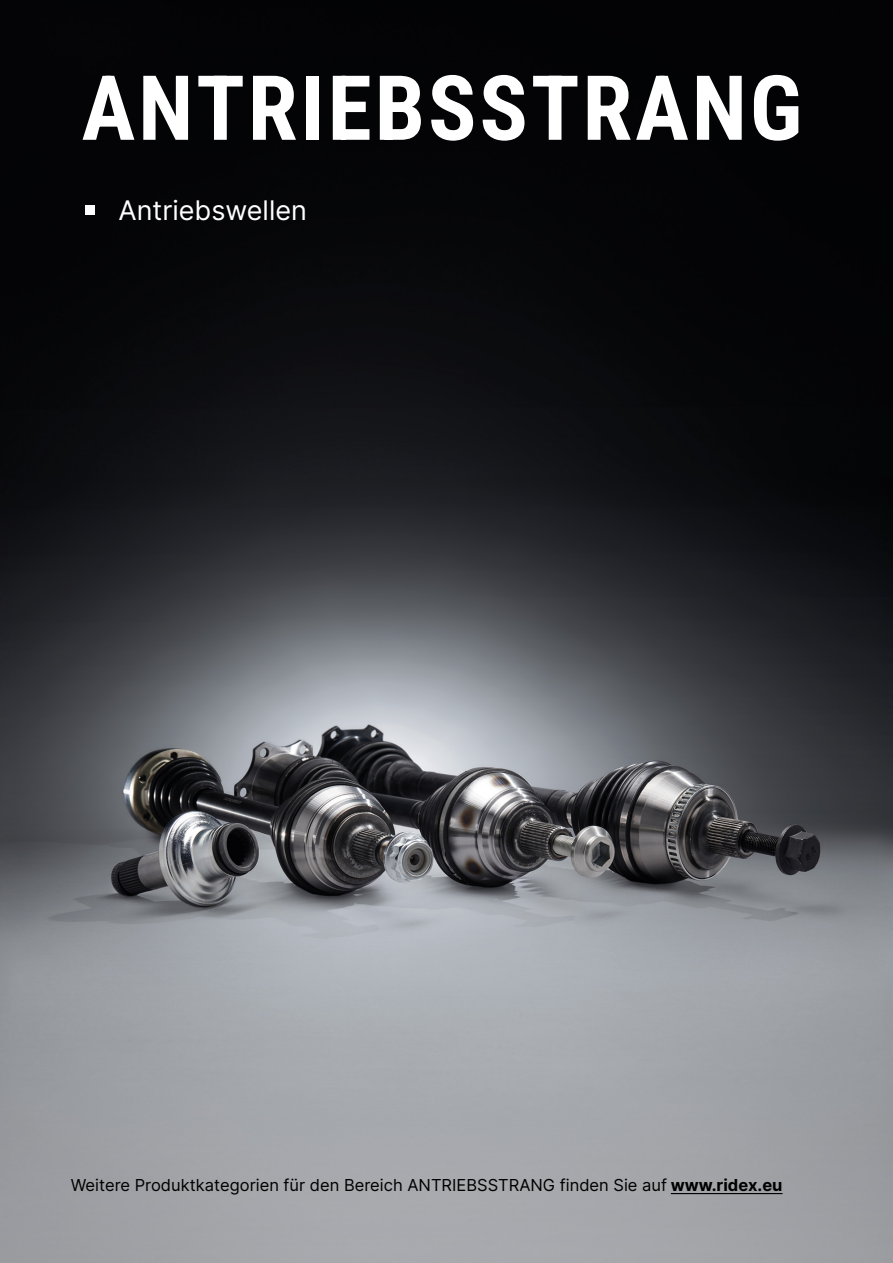
<style>
.page{position:relative;width:893px;height:1263px;background:#fff}
.page>*{position:absolute;margin:0;border:0;box-sizing:border-box;transform-origin:0 0}
.t1{font:90px "Roboto Condensed";letter-spacing:.03em;color:#fff}
.t2{font:27px "Inter";color:#fff}
.t3{font:16.5px "Inter";color:#000}
.s1{font-weight:700}
</style>
<div class="page">
<img style="left:0;top:0;width:893px;height:1263px">
<div style="left:85px;top:205px;width:10px;height:10px;background:#fff"></div>
<hr style="left:671px;top:1193px;width:111px;height:1px;background:#000">
<h1 class="t1" style="left:82px;top:45px;width:722px">ANTRIEBSSTRANG</h1>
<h2 class="t2" style="left:119px;top:190px;width:190px">Antriebswellen</h2>
<p class="t3" style="left:71px;top:1173px;width:713px">Weitere Produktkategorien für den Bereich ANTRIEBSSTRANG finden Sie auf <span class="s1">www.ridex.eu</span></p>
</div>
